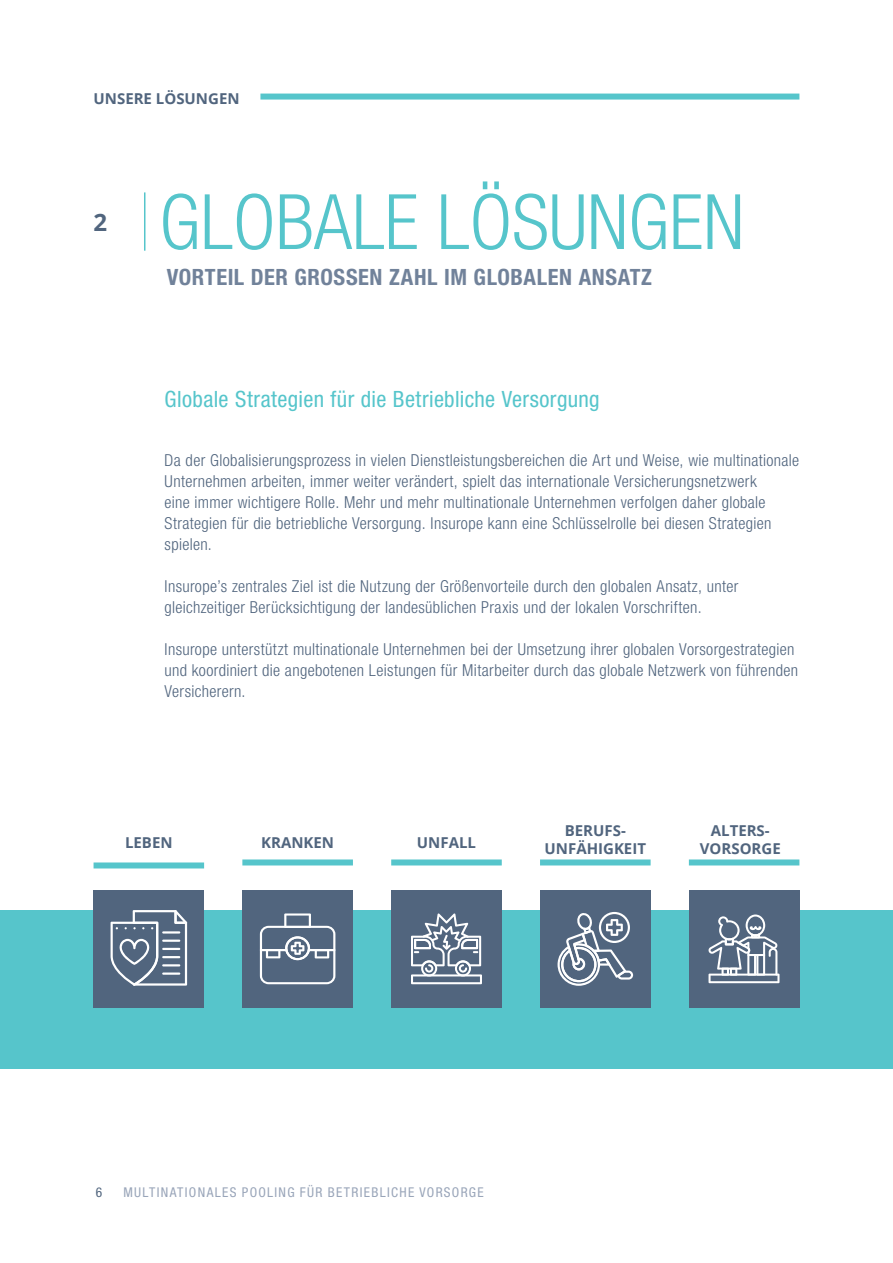
<style>
.page{position:relative;width:893px;height:1263px;background:#fff}
.page>*{position:absolute;margin:0;border:0;box-sizing:border-box;transform-origin:0 0}
.Page_Header_-_Blue{font:300 condensed 76.5px "Helvetica Neue LT Pro";color:#56c5cb}
.Page_Section_Number{font:700 24px "Open Sans";color:#51657e}
.t1{font:condensed 22.5px "Helvetica Neue LT Pro";letter-spacing:.015em;color:#56c5cb}
.t2{font:700 condensed 22.5px "Helvetica Neue LT Pro";letter-spacing:.025em;color:#71829a}
.t3{font:300 condensed 16.5px/21px "Helvetica Neue LT Pro";letter-spacing:.02em;color:#51657e}
.Page_Section_Title_-_Black{font:700 15px/18px "Open Sans";color:#51657e;text-align:center}
.t4{font:condensed 13.5px "Helvetica Neue LT Pro";letter-spacing:.095em;color:#99a5b9}
.t5{font:condensed 13.5px "Helvetica Neue LT Pro";color:#51657e}
</style>
<div class="page">
<div style="left:0;top:910px;width:893px;height:158px;background:#56c5cb"></div>
<div style="left:94px;top:891px;width:110px;height:117px;background:#51657e"></div>
<div style="left:242px;top:891px;width:111px;height:117px;background:#51657e"></div>
<div style="left:391px;top:891px;width:111px;height:117px;background:#51657e"></div>
<div style="left:540px;top:891px;width:111px;height:117px;background:#51657e"></div>
<div style="left:689px;top:891px;width:110px;height:117px;background:#51657e"></div>
<hr style="left:144px;top:192px;width:1px;height:59px;background:#56c5cb">
<div style="left:260px;top:94px;width:539px;height:6px;background:#56c5cb"></div>
<div style="left:94px;top:862px;width:110px;height:6px;background:#56c5cb"></div>
<div style="left:242px;top:859px;width:111px;height:6px;background:#56c5cb"></div>
<div style="left:391px;top:859px;width:111px;height:6px;background:#56c5cb"></div>
<div style="left:540px;top:859px;width:111px;height:6px;background:#56c5cb"></div>
<div style="left:689px;top:859px;width:110px;height:6px;background:#56c5cb"></div>
<svg style="left:558px;top:912px;width:75px;height:74px"></svg>
<svg style="left:708px;top:914px;width:71px;height:69px"></svg>
<svg style="left:260px;top:913px;width:75px;height:71px"></svg>
<svg style="left:411px;top:913px;width:71px;height:71px"></svg>
<svg style="left:111px;top:910px;width:76px;height:75px"></svg>
<hr style="left:162px;top:972px;width:18px;height:3px;background:#fff">
<p class="Page_Section_Title_-_Black" style="left:94px;top:89px;width:148px">UNSERE LÖSUNGEN</p>
<p class="Page_Section_Number" style="left:94px;top:205px;width:15px">2</p>
<p class="Page_Header_-_Blue" style="left:159px;top:178px;width:586px">GLOBALE LÖSUNGEN</p>
<p class="t2" style="left:167px;top:264px;width:487px">VORTEIL DER GROSSEN ZAHL IM GLOBALEN ANSATZ</p>
<p class="t1" style="left:165px;top:386px;width:437px">Globale Strategien für die Betriebliche Versorgung</p>
<p class="t3" style="left:165px;top:450px;width:636px">Da der Globalisierungsprozess in vielen Dienstleistungsbereichen die Art und Weise, wie multinationale Unternehmen arbeiten, immer weiter verändert, spielt das internationale Versicherungsnetzwerk<br>eine immer wichtigere Rolle. Mehr und mehr multinationale Unternehmen verfolgen daher globale Strategien für die betriebliche Versorgung. Insurope kann eine Schlüsselrolle bei diesen Strategien spielen.</p>
<p class="t3" style="left:165px;top:576px;width:575px">Insurope’s zentrales Ziel ist die Nutzung der Größenvorteile durch den globalen Ansatz, unter gleichzeitiger Berücksichtigung der landesüblichen Praxis und der lokalen Vorschriften.</p>
<p class="t3" style="left:165px;top:639px;width:635px">Insurope unterstützt multinationale Unternehmen bei der Umsetzung ihrer globalen Vorsorgestrategien und koordiniert die angebotenen Leistungen für Mitarbeiter durch das globale Netzwerk von führenden<br>Versicherern.</p>
<p class="Page_Section_Title_-_Black" style="left:125px;top:833px;width:49px">LEBEN</p>
<p class="Page_Section_Title_-_Black" style="left:261px;top:833px;width:74px">KRANKEN</p>
<p class="Page_Section_Title_-_Black" style="left:417px;top:833px;width:61px">UNFALL</p>
<p class="Page_Section_Title_-_Black" style="left:545px;top:821px;width:103px">BERUFS-<br>UNFÄHIGKEIT</p>
<p class="Page_Section_Title_-_Black" style="left:700px;top:821px;width:82px">ALTERS-<br>VORSORGE</p>
<p class="t5" style="left:96px;top:1184px;width:8px">6</p>
<p class="t4" style="left:123px;top:1184px;width:362px">MULTINATIONALES POOLING FÜR BETRIEBLICHE VORSORGE</p>
</div>
